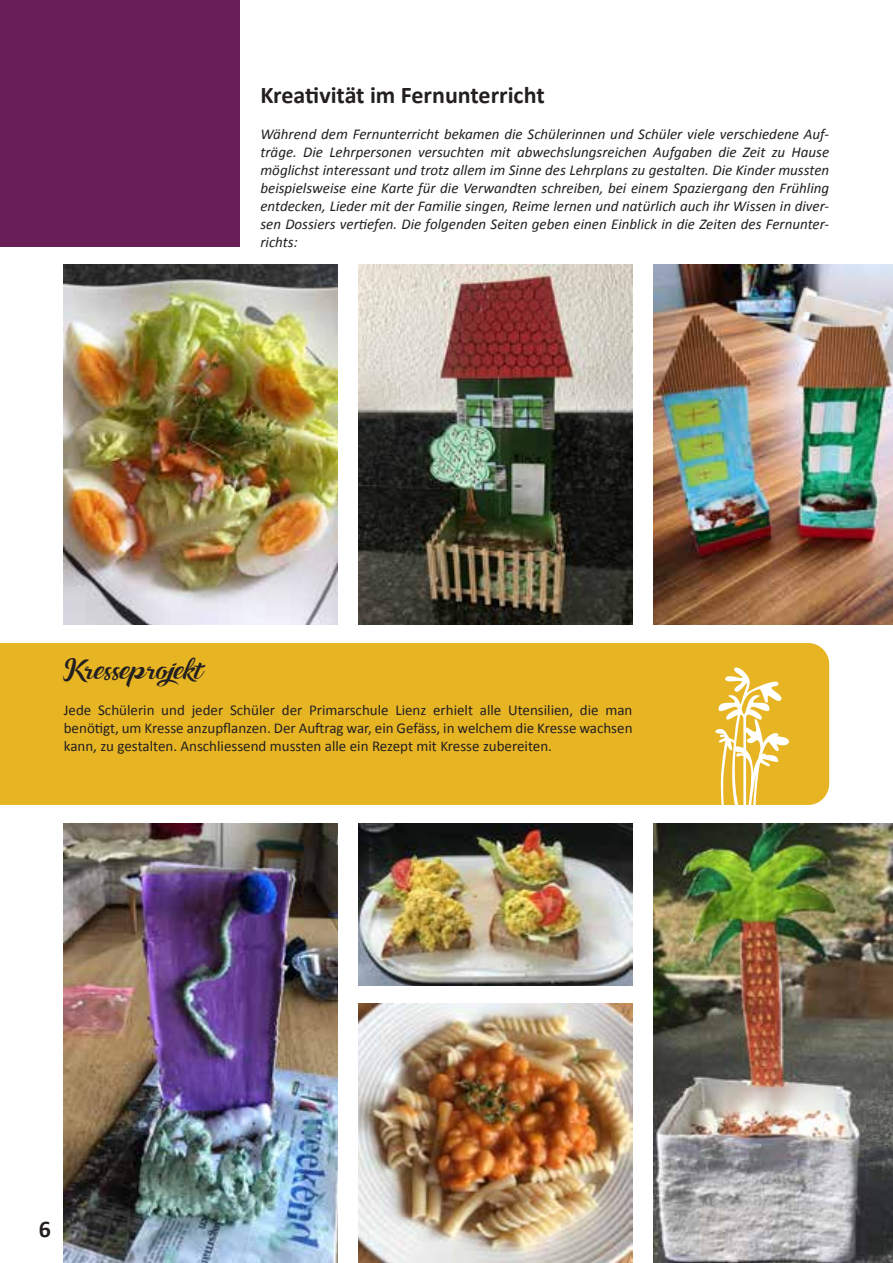
<style>
.page{position:relative;width:893px;height:1263px;background:#fff}
.page>*{position:absolute;margin:0;border:0;box-sizing:border-box;transform-origin:0 0}
.t1{font:700 24px "Calibri";color:#231f20}
.t2{font:24px "Ampera";letter-spacing:.03em;color:#231f20}
.t3{font:italic 15px/18px "Calibri";color:#231f20;text-align:justify}
.t4{font:15px/18px "Calibri";color:#231f20;text-align:justify}
</style>
<div class="page">
<div style="left:0;top:643px;width:829px;height:162px;background:#e7b524"></div>
<svg style="left:715px;top:667px;width:74px;height:138px"></svg>
<div style="left:0;top:0;width:239px;height:247px;background:#6a1e58"></div>
<hr style="left:892px;top:0;width:1px;height:661px;background:#e7b524">
<img style="left:64px;top:265px;width:273px;height:360px">
<img style="left:359px;top:265px;width:273px;height:360px">
<img style="left:654px;top:823px;width:239px;height:440px">
<img style="left:359px;top:823px;width:273px;height:162px">
<img style="left:359px;top:1003px;width:273px;height:260px">
<img style="left:64px;top:823px;width:274px;height:440px">
<img style="left:654px;top:265px;width:239px;height:360px">
<h1 class="t1" style="left:260px;top:80px;width:286px">Kreativität im Fernunterricht</h1>
<p class="t3" style="left:260px;top:124px;width:570px">Während dem Fernunterricht bekamen die Schülerinnen und Schüler viele verschiedene Auf&shy;träge. Die Lehrpersonen versuchten mit abwechslungsreichen Aufgaben die Zeit zu Hause möglichst interessant und trotz allem im Sinne des Lehrplans zu gestalten. Die Kinder mussten beispielsweise eine Karte für die Verwandten schreiben, bei einem Spaziergang den Frühling entdecken, Lieder mit der Familie singen, Reime lernen und natürlich auch ihr Wissen in diver&shy;sen Dossiers vertiefen. Die folgenden Seiten geben einen Einblick in die Zeiten des Fernunter&shy;richts:</p>
<h1 class="t2" style="left:64px;top:651px;width:140px">Kresseprojekt</h1>
<p class="t4" style="left:64px;top:701px;width:570px">Jede Schülerin und jeder Schüler der Primarschule Lienz erhielt alle Utensilien, die man benötigt, um Kresse anzupflanzen. Der Auftrag war, ein Gefäss, in welchem die Kresse wachsen kann, zu gestalten. Anschliessend mussten alle ein Rezept mit Kresse zubereiten.</p>
<h1 class="t1" style="left:39px;top:1214px;width:14px">6</h1>
</div>
